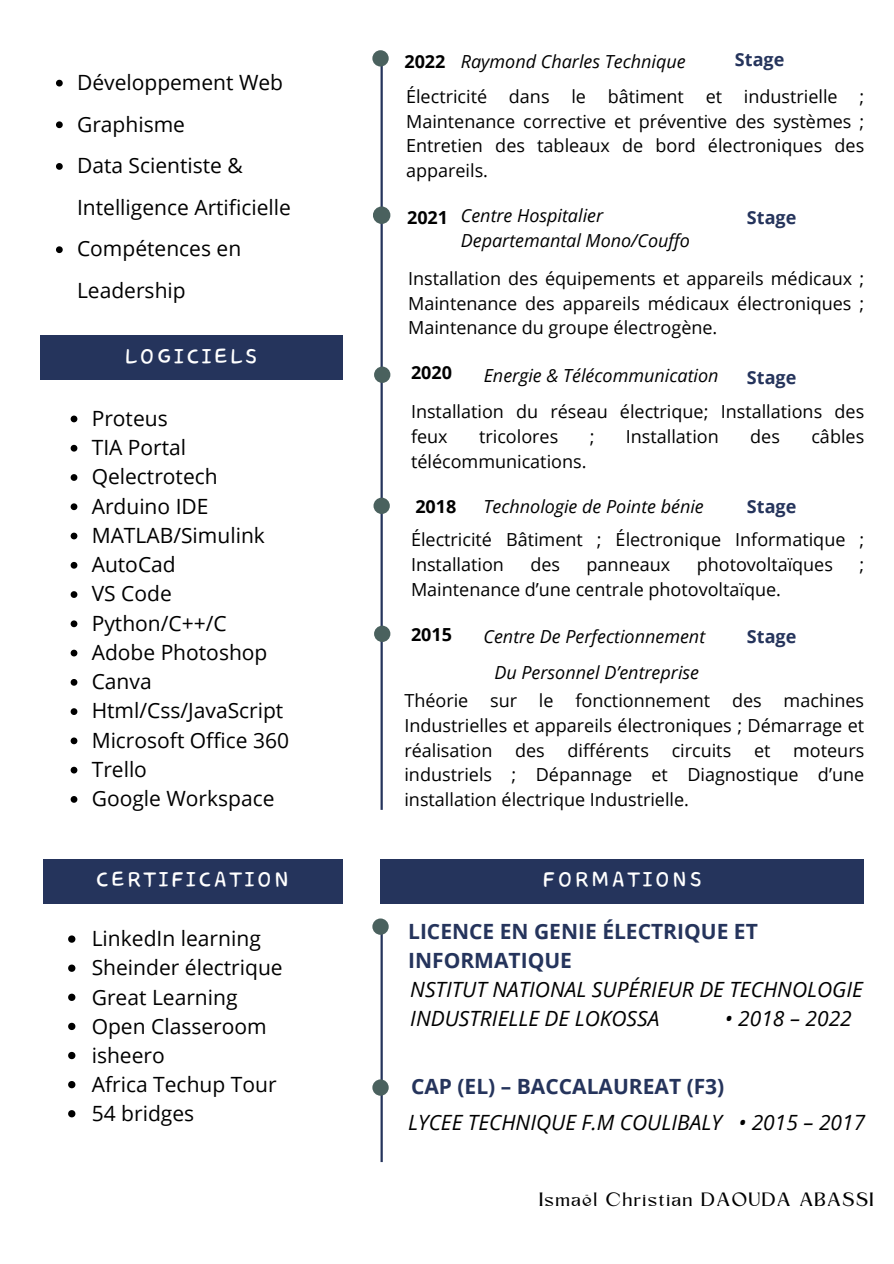
<style>
.page{position:relative;width:894px;height:1264px;background:#fff}
.page>*{position:absolute;margin:0;border:0;box-sizing:border-box;transform-origin:0 0}
.t1{font:27px "Core Bandi Face";letter-spacing:.05em;color:#fff}
.t2{font:21px/41.7px "Open Sans";color:#000}
.t3{font:italic 21px/29.2px "Open Sans";color:#000}
.t4{font:700 21px/29.2px "Open Sans";color:#25345c}
.t5{font:18px/24.8px "Open Sans";color:#000;text-align:justify}
.t6{font:italic 18px "Open Sans";color:#000}
.t7{font:18px "Kingred Serif";letter-spacing:.065em;color:#000}
.t8{font:700 18px "Open Sans";color:#25345c}
.t9{font:700 18px "Open Sans";color:#000}
</style>
<div class="page">
<hr style="left:380px;top:55px;width:2px;height:754px;background:#25345c">
<div style="left:40px;top:335px;width:302px;height:45px;background:#25345c"></div>
<div style="left:372px;top:50px;width:16px;height:17px;background:#4a615e;border-radius:50%"></div>
<div style="left:373px;top:206px;width:17px;height:18px;background:#4a615e;border-radius:50%"></div>
<div style="left:374px;top:366px;width:16px;height:17px;background:#4a615e;border-radius:50%"></div>
<div style="left:373px;top:497px;width:17px;height:17px;background:#4a615e;border-radius:50%"></div>
<div style="left:374px;top:625px;width:16px;height:17px;background:#4a615e;border-radius:50%"></div>
<hr style="left:380px;top:931px;width:2px;height:230px;background:#25345c">
<div style="left:380px;top:859px;width:484px;height:44px;background:#25345c"></div>
<div style="left:372px;top:918px;width:16px;height:16px;background:#4a615e;border-radius:50%"></div>
<div style="left:372px;top:1079px;width:16px;height:16px;background:#4a615e;border-radius:50%"></div>
<div style="left:43px;top:859px;width:299px;height:44px;background:#25345c"></div>
<svg style="left:56px;top:80px;width:7px;height:6px"></svg>
<svg style="left:56px;top:121px;width:7px;height:7px"></svg>
<svg style="left:56px;top:163px;width:7px;height:7px"></svg>
<svg style="left:56px;top:246px;width:7px;height:7px"></svg>
<svg style="left:71px;top:415px;width:6px;height:7px"></svg>
<svg style="left:71px;top:445px;width:6px;height:6px"></svg>
<svg style="left:71px;top:474px;width:6px;height:7px"></svg>
<svg style="left:71px;top:503px;width:6px;height:7px"></svg>
<svg style="left:71px;top:532px;width:6px;height:7px"></svg>
<svg style="left:71px;top:562px;width:6px;height:6px"></svg>
<svg style="left:71px;top:591px;width:6px;height:7px"></svg>
<svg style="left:71px;top:620px;width:6px;height:7px"></svg>
<svg style="left:71px;top:649px;width:6px;height:7px"></svg>
<svg style="left:71px;top:679px;width:6px;height:6px"></svg>
<svg style="left:71px;top:708px;width:6px;height:7px"></svg>
<svg style="left:71px;top:737px;width:6px;height:7px"></svg>
<svg style="left:71px;top:766px;width:6px;height:7px"></svg>
<svg style="left:71px;top:796px;width:6px;height:6px"></svg>
<svg style="left:68px;top:935px;width:7px;height:7px"></svg>
<svg style="left:68px;top:964px;width:7px;height:7px"></svg>
<svg style="left:68px;top:993px;width:7px;height:7px"></svg>
<svg style="left:68px;top:1022px;width:7px;height:8px"></svg>
<svg style="left:68px;top:1051px;width:7px;height:8px"></svg>
<svg style="left:68px;top:1081px;width:7px;height:7px"></svg>
<svg style="left:68px;top:1110px;width:7px;height:7px"></svg>
<p class="t2" style="left:77px;top:61px;width:207px">Développement Web</p>
<p class="t2" style="left:77px;top:102px;width:109px">Graphisme</p>
<p class="t2" style="left:77px;top:144px;width:215px">Data Scientiste &amp;<br>Intelligence Artificielle</p>
<h5 class="t2" style="left:77px;top:227px;width:166px">Compétences en<br>Leadership</h5>
<p class="t1" style="left:124px;top:342px;width:135px">LOGICIELS</p>
<p class="t2" style="left:92px;top:397px;width:77px">Proteus</p>
<h5 class="t2" style="left:92px;top:426px;width:96px">TIA Portal</h5>
<p class="t2" style="left:92px;top:455px;width:127px">Qelectrotech</p>
<h5 class="t2" style="left:92px;top:484px;width:118px">Arduino IDE</h5>
<p class="t2" style="left:92px;top:514px;width:175px">MATLAB/Simulink</p>
<p class="t2" style="left:92px;top:543px;width:86px">AutoCad</p>
<h5 class="t2" style="left:92px;top:572px;width:82px">VS Code</h5>
<p class="t2" style="left:92px;top:601px;width:136px">Python/C++/C</p>
<h1 class="t2" style="left:92px;top:631px;width:177px">Adobe Photoshop</h1>
<p class="t2" style="left:92px;top:660px;width:61px">Canva</p>
<p class="t2" style="left:92px;top:689px;width:193px">Html/Css/JavaScript</p>
<p class="t2" style="left:92px;top:718px;width:199px">Microsoft Office 360</p>
<p class="t2" style="left:92px;top:748px;width:57px">Trello</p>
<p class="t2" style="left:92px;top:777px;width:184px">Google Workspace</p>
<p class="t9" style="left:404px;top:48px;width:43px">2022</p>
<p class="t6" style="left:460px;top:48px;width:226px">Raymond Charles Technique</p>
<p class="t8" style="left:734px;top:47px;width:51px">Stage</p>
<p class="t5" style="left:406px;top:83px;width:459px">Électricité dans le bâtiment et industrielle ; Maintenance corrective et préventive des systèmes ; Entretien des tableaux de bord électroniques des appareils.</p>
<p class="t9" style="left:407px;top:204px;width:43px">2021</p>
<p class="t6" style="left:460px;top:203px;width:144px">Centre Hospitalier</p>
<p class="t6" style="left:460px;top:227px;width:230px">Departemantal Mono/Couffo</p>
<p class="t8" style="left:746px;top:204px;width:51px">Stage</p>
<p class="t5" style="left:408px;top:265px;width:457px">Installation des équipements et appareils médicaux ; Maintenance des appareils médicaux électroniques ; Maintenance du groupe électrogène.</p>
<h1 class="t9" style="left:411px;top:360px;width:43px">2020</h1>
<p class="t6" style="left:483px;top:362px;width:236px">Energie &amp; Télécommunication</p>
<h5 class="t8" style="left:746px;top:365px;width:51px">Stage</h5>
<p class="t5" style="left:411px;top:399px;width:454px">Installation du réseau électrique; Installations des feux</p>
<p class="t5" style="left:479px;top:423px;width:81px">tricolores</p>
<p class="t5" style="left:589px;top:423px;width:6px">;</p>
<p class="t5" style="left:625px;top:423px;width:94px">Installation</p>
<p class="t5" style="left:750px;top:423px;width:31px">des</p>
<p class="t5" style="left:811px;top:423px;width:54px">câbles</p>
<p class="t5" style="left:411px;top:448px;width:177px">télécommunications.</p>
<p class="t9" style="left:415px;top:493px;width:43px">2018</p>
<p class="t5" style="left:411px;top:527px;width:454px">Électricité Bâtiment ; Électronique Informatique ;<br>Installation</p>
<p class="t6" style="left:483px;top:493px;width:222px">Technologie de Pointe bénie</p>
<p class="t8" style="left:746px;top:493px;width:51px">Stage</p>
<p class="t5" style="left:530px;top:551px;width:31px">des</p>
<p class="t5" style="left:586px;top:551px;width:85px">panneaux</p>
<p class="t5" style="left:696px;top:551px;width:138px">photovoltaïques</p>
<p class="t5" style="left:859px;top:551px;width:6px">;</p>
<p class="t5" style="left:411px;top:576px;width:371px">Maintenance d’une centrale photovoltaïque.</p>
<p class="t9" style="left:411px;top:621px;width:43px">2015</p>
<h5 class="t6" style="left:483px;top:624px;width:223px">Centre De Perfectionnement</h5>
<p class="t6" style="left:494px;top:660px;width:206px">Du Personnel D’entreprise</p>
<h5 class="t8" style="left:746px;top:624px;width:51px">Stage</h5>
<h5 class="t5" style="left:404px;top:687px;width:461px">Théorie sur le fonctionnement des machines Industrielles et appareils électroniques ; Démarrage et réalisation</h5>
<h5 class="t5" style="left:515px;top:737px;width:31px">des</h5>
<h5 class="t5" style="left:567px;top:737px;width:83px">différents</h5>
<h5 class="t5" style="left:671px;top:737px;width:61px">circuits</h5>
<h5 class="t5" style="left:753px;top:737px;width:18px">et</h5>
<h5 class="t5" style="left:404px;top:737px;width:461px;text-indent:388px">moteurs industriels ; Dépannage et Diagnostique d’une installation électrique Industrielle.</h5>
<p class="t1" style="left:95px;top:865px;width:196px">CERTIFICATION</p>
<p class="t1" style="left:542px;top:865px;width:162px">FORMATIONS</p>
<p class="t2" style="left:92px;top:917px;width:170px">LinkedIn learning</p>
<h1 class="t2" style="left:92px;top:946px;width:192px">Sheinder électrique</h1>
<h2 class="t2" style="left:92px;top:975px;width:147px">Great Learning</h2>
<h3 class="t2" style="left:92px;top:1004px;width:176px">Open Classeroom</h3>
<h2 class="t2" style="left:92px;top:1033px;width:75px">isheero</h2>
<h3 class="t2" style="left:92px;top:1062px;width:186px">Africa Techup Tour</h3>
<p class="t2" style="left:92px;top:1091px;width:104px">54 bridges</p>
<p class="t4" style="left:408px;top:915px;width:351px">LICENCE EN GENIE ÉLECTRIQUE ET<br>INFORMATIQUE</p>
<p class="t3" style="left:410px;top:974px;width:454px">NSTITUT NATIONAL SUPÉRIEUR DE TECHNOLOGIE<br>INDUSTRIELLE DE LOKOSSA</p>
<p class="t3" style="left:724px;top:1003px;width:128px">• 2018 – 2022</p>
<h5 class="t4" style="left:411px;top:1071px;width:315px">CAP (EL) – BACCALAUREAT (F3)</h5>
<h5 class="t3" style="left:408px;top:1107px;width:458px">LYCEE TECHNIQUE F.M COULIBALY • 2015 – 2017</h5>
<p class="t7" style="left:539px;top:1192px;width:336px">Ismaël Christian DAOUDA ABASSI</p>
</div>
